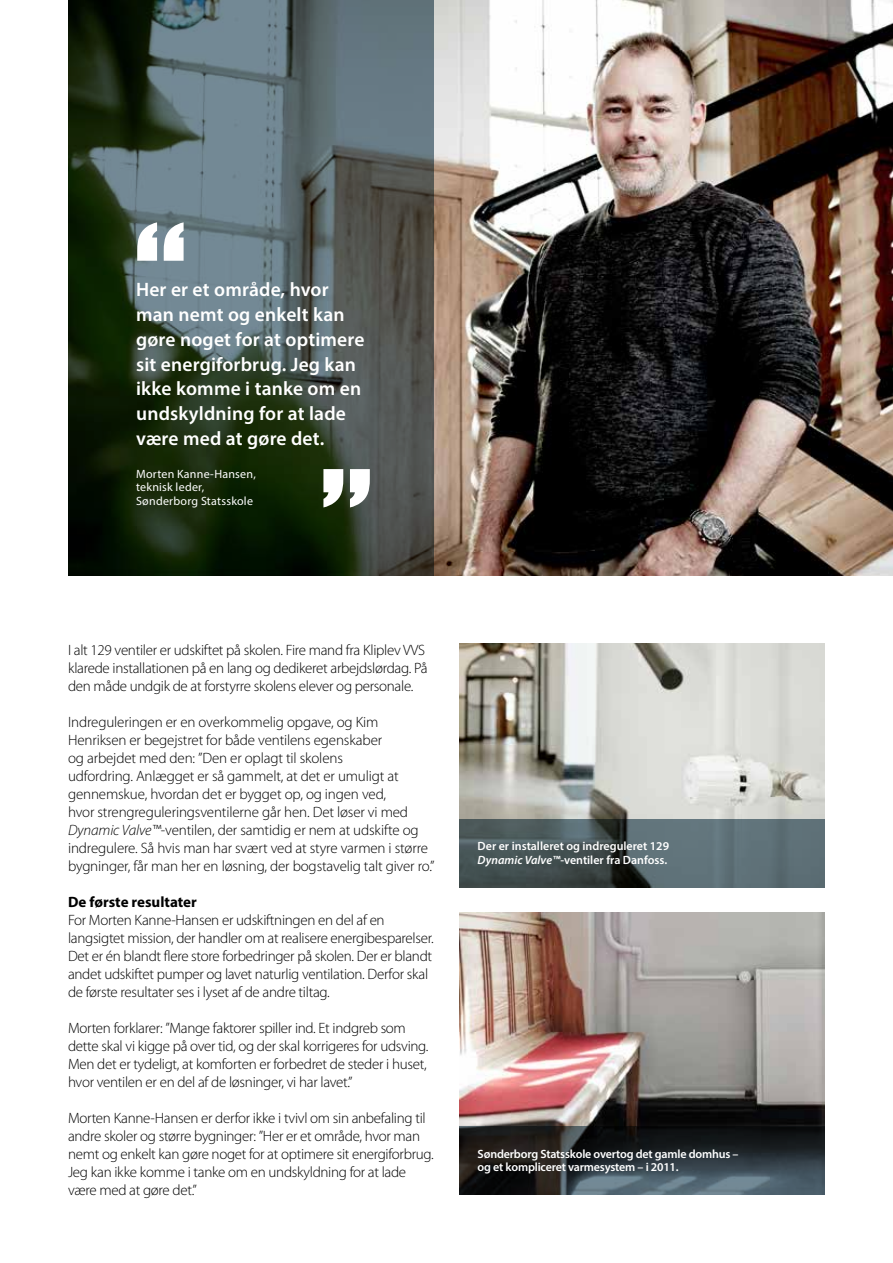
<style>
.page{position:relative;width:893px;height:1263px;background:#fff}
.page>*{position:absolute;margin:0;border:0;box-sizing:border-box;transform-origin:0 0}
.t1{font:600 19.5px/24.8px "Myriad Pro";letter-spacing:.01em;color:#fff}
.t2{font:300 15px/18px "Myriad Pro";letter-spacing:-.02em;color:#000}
.t3{font:700 15px "Myriad Pro";color:#000}
.t4{font:600 12px/13.5px "Myriad Pro";letter-spacing:-.015em;color:#fff}
.t5{font:12px/13.5px "Myriad Pro";letter-spacing:.02em;color:#fff}
.s1{font-style:italic}
</style>
<div class="page">
<img style="left:459px;top:913px;width:366px;height:214px">
<img style="left:459px;top:643px;width:366px;height:176px">
<img style="left:434px;top:0;width:459px;height:575px">
<svg style="left:68px;top:0;width:366px;height:575px;background:#404e46"></svg>
<svg style="left:137px;top:222px;width:47px;height:39px"></svg>
<svg style="left:323px;top:469px;width:47px;height:38px"></svg>
<svg style="left:459px;top:819px;width:366px;height:68px;background:#506063"></svg>
<svg style="left:459px;top:1127px;width:366px;height:68px;background:#2b3236"></svg>
<h1 class="t1" style="left:136px;top:277px;width:230px">Her er et område, hvor man nemt og enkelt kan gøre noget for at optimere sit energiforbrug. Jeg kan ikke komme i tanke om en undskyldning for at lade være med at gøre det.</h1>
<p class="t5" style="left:136px;top:467px;width:121px">Morten Kanne-Hansen, teknisk leder,<br>Sønderborg Statsskole</p>
<p class="t2" style="left:68px;top:641px;width:361px">I alt 129 ventiler er udskiftet på skolen. Fire mand fra Kliplev VVS klarede installationen på en lang og dedikeret arbejdslørdag. På den måde undgik de at forstyrre skolens elever og personale.</p>
<p class="t2" style="left:68px;top:713px;width:368px">Indreguleringen er en overkommelig opgave, og Kim Henriksen er begejstret for både ventilens egenskaber<br>og arbejdet med den: ”Den er oplagt til skolens<br>udfordring. Anlægget er så gammelt, at det er umuligt at gennemskue, hvordan det er bygget op, og ingen ved,<br>hvor strengreguleringsventilerne går hen. Det løser vi med <span class="s1">Dynamic Valve™</span>-ventilen, der samtidig er nem at udskifte og indregulere. Så hvis man har svært ved at styre varmen i større bygninger, får man her en løsning, der bogstavelig talt giver ro.”</p>
<p class="t3" style="left:68px;top:892px;width:130px">De første resultater</p>
<p class="t2" style="left:68px;top:911px;width:367px">For Morten Kanne-Hansen er udskiftningen en del af en langsigtet mission, der handler om at realisere energibesparelser.<br>Det er én blandt flere store forbedringer på skolen. Der er blandt andet udskiftet pumper og lavet naturlig ventilation. Derfor skal de første resultater ses i lyset af de andre tiltag.</p>
<p class="t2" style="left:68px;top:1019px;width:362px">Morten forklarer: ”Mange faktorer spiller ind. Et indgreb som dette skal vi kigge på over tid, og der skal korrigeres for udsving.<br>Men det er tydeligt, at komforten er forbedret de steder i huset, hvor ventilen er en del af de løsninger, vi har lavet.”</p>
<p class="t2" style="left:68px;top:1109px;width:367px">Morten Kanne-Hansen er derfor ikke i tvivl om sin anbefaling til andre skoler og større bygninger: ”Her er et område, hvor man nemt og enkelt kan gøre noget for at optimere sit energiforbrug.<br>Jeg kan ikke komme i tanke om en undskyldning for at lade være med at gøre det.”</p>
<p class="t4" style="left:478px;top:839px;width:193px">Der er installeret og indreguleret 129<br><span class="s1">Dynamic Valve™</span>-ventiler fra Danfoss.</p>
<p class="t4" style="left:478px;top:1147px;width:262px">Sønderborg Statsskole overtog det gamle domhus – og et kompliceret varmesystem – i 2011.</p>
</div>
